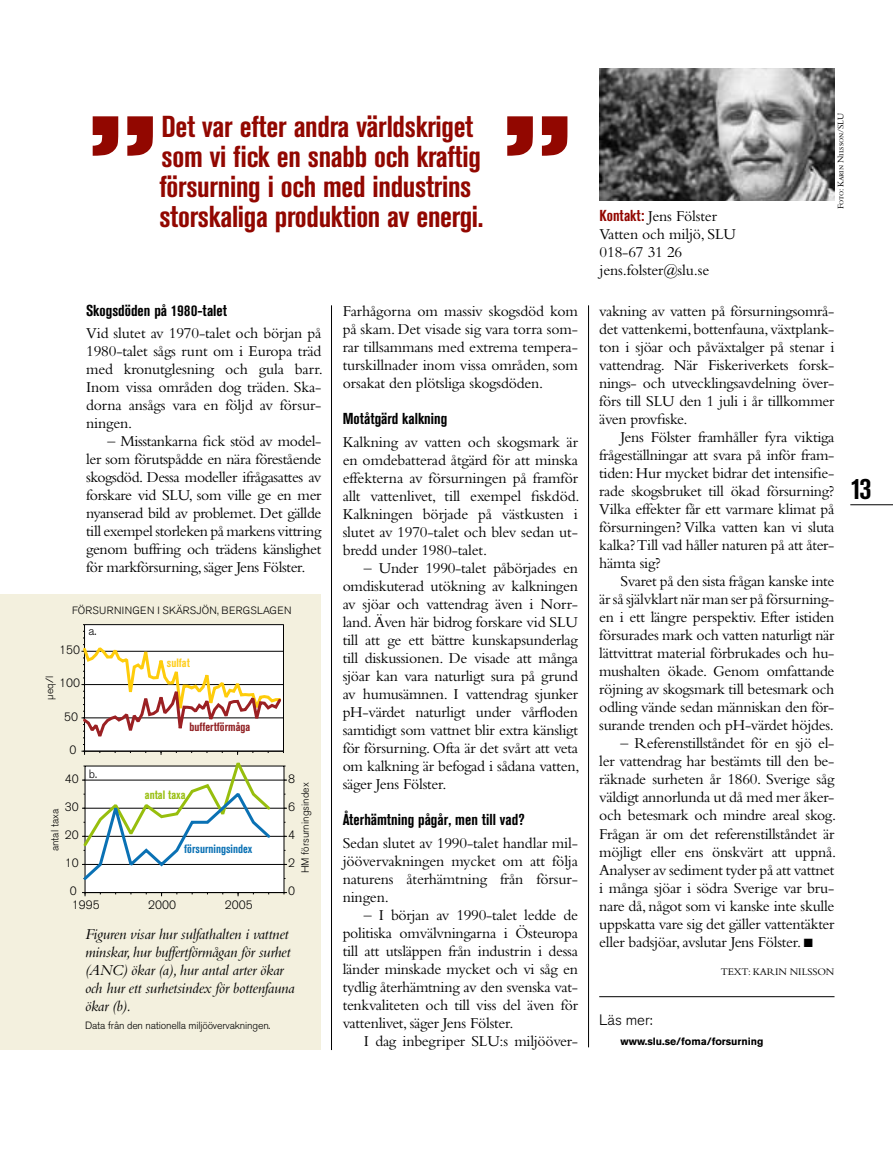
<style>
.page{position:relative;width:893px;height:1149px;background:#fff}
.page>*{position:absolute;margin:0;border:0;box-sizing:border-box;transform-origin:0 0}
.t1{font:800 105px "Rockwell";color:#920700}
.t2{font:700 condensed 30px/30px "Akzidenz Grotesk BE";letter-spacing:-.01em;color:#920700}
.t3{font:700 condensed 30px "Akzidenz Grotesk BE";color:#000}
.t4{font:15.75px/18px "Bembo";letter-spacing:-.015em;color:#000;text-align:justify}
.t5{font:italic 15.75px/18px "Bembo";letter-spacing:-.015em;color:#000}
.t6{font:700 condensed 15.75px "Akzidenz Grotesk BE";color:#000}
.t7{font:300 15px "Akzidenz Grotesk BE";color:#000}
.t8{font:300 12px "Akzidenz Grotesk BE";color:#000}
.t9{font:700 condensed 12px "Akzidenz Grotesk BE";color:#0a71b4}
.t10{font:700 condensed 12px "Akzidenz Grotesk BE";color:#901e21}
.t11{font:700 condensed 12px "Akzidenz Grotesk BE";color:#97be0d}
.t12{font:700 condensed 12px "Akzidenz Grotesk BE";color:#fecd1b}
.t13{font:300 10.5px "Akzidenz Grotesk BE";color:#000}
.t14{font:300 10.5px "Akzidenz Grotesk BE";letter-spacing:.02em;color:#000}
.t15{font:700 10.5px "Akzidenz Grotesk BE";letter-spacing:-.005em;color:#000}
.t16{font:10.5px "Bembo SC";letter-spacing:-.01em;color:#000}
.t17{font:9px "Bembo SC";letter-spacing:-.01em;color:#000}
.s1{font-family:"Akzidenz Grotesk BE";font-weight:700;font-stretch:condensed;color:#920700}
</style>
<div class="page">
<hr style="left:850px;top:504px;width:43px;height:1px;background:#000">
<img style="left:599px;top:68px;width:235px;height:132px">
<hr style="left:599px;top:995px;width:235px;height:1px;background:#000">
<hr style="left:588px;top:305px;width:1px;height:741px;background:#000">
<hr style="left:331px;top:305px;width:1px;height:744px;background:#000">
<div style="left:0;top:594px;width:320px;height:455px;background:#f3f0de"></div>
<div style="left:85px;top:766px;width:199px;height:126px;background:#fff"></div>
<hr style="left:85px;top:765px;width:1px;height:127px;background:#000">
<hr style="left:284px;top:765px;width:1px;height:127px;background:#000">
<hr style="left:85px;top:891px;width:199px;height:1px;background:#000">
<svg style="left:82px;top:891px;width:4px;height:5px"></svg>
<svg style="left:81px;top:624px;width:206px;height:258px"></svg>
<h2 class="t2" style="left:159px;top:112px;width:326px">Det var efter andra världskriget som vi fick en snabb och kraftig försurning i och med industrins storskaliga produktion av energi.</h2>
<h1 class="t1" style="left:85px;top:92px;width:77px">”</h1>
<h1 class="t1" style="left:500px;top:92px;width:77px">”</h1>
<p class="t6" style="left:86px;top:301px;width:142px">Skogsdöden på 1980-talet</p>
<p class="t4" style="left:86px;top:324px;width:238px">Vid slutet av 1970-talet och början på 1980-talet sågs runt om i Europa träd med kronutglesning och gula barr.<br>Inom vissa områden dog träden. Ska&shy;dorna ansågs vara en följd av försur&shy;ningen.</p>
<p class="t4" style="left:86px;top:432px;width:237px;text-indent:21px">– Misstankarna fick stöd av model&shy;ler som förutspådde en nära förestående skogsdöd. Dessa modeller ifrågasattes av forskare vid SLU, som ville ge en mer nyanserad bild av problemet. Det gällde till exempel storleken på markens vittring genom buffring och trädens känslighet för markförsurning, säger Jens Fölster.</p>
<p class="t14" style="left:72px;top:604px;width:221px">FÖRSURNINGEN I SKÄRSJÖN, BERGSLAGEN</p>
<p class="t8" style="left:88px;top:624px;width:10px">a.</p>
<p class="t8" style="left:59px;top:643px;width:22px">150</p>
<p class="t13" style="left:44px;top:699px;width:25px;rotate:-90deg">µeq/l</p>
<p class="t8" style="left:59px;top:676px;width:22px">100</p>
<p class="t8" style="left:64px;top:709px;width:15px">50</p>
<p class="t8" style="left:69px;top:742px;width:8px">0</p>
<p class="t8" style="left:65px;top:771px;width:15px">40</p>
<p class="t8" style="left:65px;top:799px;width:15px">30</p>
<p class="t13" style="left:49px;top:851px;width:44px;rotate:-90deg">antal taxa</p>
<p class="t8" style="left:65px;top:828px;width:15px">20</p>
<p class="t8" style="left:65px;top:856px;width:15px">10</p>
<p class="t8" style="left:70px;top:884px;width:8px">0</p>
<p class="t8" style="left:89px;top:767px;width:10px">b.</p>
<p class="t12" style="left:167px;top:655px;width:25px">sulfat</p>
<p class="t10" style="left:189px;top:719px;width:62px">buffertförmåga</p>
<p class="t11" style="left:145px;top:787px;width:42px">antal taxa</p>
<p class="t9" style="left:184px;top:841px;width:70px">försurningsindex</p>
<p class="t8" style="left:72px;top:897px;width:29px">1995</p>
<p class="t8" style="left:148px;top:897px;width:29px">2000</p>
<p class="t8" style="left:225px;top:897px;width:29px">2005</p>
<p class="t8" style="left:288px;top:771px;width:8px">8</p>
<p class="t13" style="left:299px;top:873px;width:92px;rotate:-90deg">HM försurningsindex</p>
<p class="t8" style="left:288px;top:799px;width:8px">6</p>
<p class="t8" style="left:288px;top:828px;width:8px">4</p>
<p class="t8" style="left:288px;top:856px;width:8px">2</p>
<p class="t8" style="left:288px;top:883px;width:8px">0</p>
<p class="t5" style="left:85px;top:924px;width:211px">Figuren visar hur sulfathalten i vattnet minskar, hur buffertförmågan för surhet (ANC) ökar (a), hur antal arter ökar och hur ett surhetsindex för bottenfauna ökar (b).</p>
<p class="t13" style="left:85px;top:1018px;width:187px">Data från den nationella miljöövervakningen.</p>
<p class="t4" style="left:343px;top:302px;width:237px">Farhågorna om massiv skogsdöd kom på skam. Det visade sig vara torra som&shy;rar tillsammans med extrema tempera&shy;turskillnader inom vissa områden, som orsakat den plötsliga skogsdöden.</p>
<p class="t6" style="left:343px;top:409px;width:106px">Motåtgärd kalkning</p>
<p class="t4" style="left:343px;top:432px;width:238px">Kalkning av vatten och skogsmark är en omdebatterad åtgärd för att minska effekterna av försurningen på framför allt vattenlivet, till exempel fiskdöd.<br>Kalkningen började på västkusten i slutet av 1970-talet och blev sedan ut&shy;bredd under 1980-talet.</p>
<p class="t4" style="left:343px;top:558px;width:238px;text-indent:21px">– Under 1990-talet påbörjades en omdiskuterad utökning av kalkningen av sjöar och vattendrag även i Norr&shy;land. Även här bidrog forskare vid SLU till att ge ett bättre kunskapsunderlag till diskussionen. De visade att många sjöar kan vara naturligt sura på grund av humusämnen. I vattendrag sjunker pH-värdet naturligt under vårfloden samtidigt som vattnet blir extra känsligt för försurning. Ofta är det svårt att veta om kalkning är befogad i sådana vatten, säger Jens Fölster.</p>
<p class="t6" style="left:343px;top:810px;width:184px">Återhämtning pågår, men till vad?</p>
<p class="t4" style="left:343px;top:833px;width:237px">Sedan slutet av 1990-talet handlar mil&shy;jöövervakningen mycket om att följa naturens återhämtning från försur&shy;ningen.</p>
<p class="t4" style="left:343px;top:905px;width:237px;text-indent:21px">– I början av 1990-talet ledde de politiska omvälvningarna i Östeuropa till att utsläppen från industrin i dessa länder minskade mycket och vi såg en tydlig återhämtning av den svenska vat&shy;tenkvaliteten och till viss del även för vattenlivet, säger Jens Fölster.</p>
<p class="t4" style="left:364px;top:1031px;width:215px">I dag inbegriper SLU:s miljööver-</p>
<p class="t4" style="left:600px;top:207px;width:138px;text-align:left"><span class="s1">Kontakt:</span> Jens Fölster<br>Vatten och miljö, SLU<br>018-67 31 26 jens.folster@slu.se</p>
<p class="t17" style="left:836px;top:209px;width:98px;rotate:-90deg">FOTO: KARIN NILSSON/SLU</p>
<p class="t4" style="left:599px;top:302px;width:237px">vakning av vatten på försurningsområ&shy;det vattenkemi, bottenfauna, växtplank&shy;ton i sjöar och påväxtalger på stenar i vattendrag. När Fiskeriverkets forsk&shy;nings- och utvecklingsavdelning över&shy;förs till SLU den 1 juli i år tillkommer även provfiske.</p>
<p class="t4" style="left:599px;top:428px;width:237px;text-indent:21px">Jens Fölster framhåller fyra viktiga frågeställningar att svara på inför fram&shy;tiden: Hur mycket bidrar det intensifie&shy;rade skogsbruket till ökad försurning?<br>Vilka effekter får ett varmare klimat på försurningen? Vilka vatten kan vi sluta kalka? Till vad håller naturen på att åter&shy;hämta sig?</p>
<p class="t4" style="left:599px;top:572px;width:237px;text-indent:21px">Svaret på den sista frågan kanske inte är så självklart när man ser på försurning&shy;en i ett längre perspektiv. Efter istiden försurades mark och vatten naturligt när lättvittrat material förbrukades och hu&shy;mushalten ökade. Genom omfattande röjning av skogsmark till betesmark och odling vände sedan människan den för&shy;surande trenden och pH-värdet höjdes.</p>
<p class="t4" style="left:599px;top:734px;width:238px;text-indent:21px">– Referenstillståndet för en sjö el&shy;ler vattendrag har bestämts till den be&shy;räknade surheten år 1860. Sverige såg väldigt annorlunda ut då med mer åker&shy;och betesmark och mindre areal skog.<br>Frågan är om det referenstillståndet är möjligt eller ens önskvärt att uppnå.<br>Analyser av sediment tyder på att vattnet i många sjöar i södra Sverige var bru&shy;nare då, något som vi kanske inte skulle uppskatta vare sig det gäller vattentäkter eller badsjöar, avslutar Jens Fölster. ■</p>
<p class="t16" style="left:721px;top:965px;width:115px">TEXT: KARIN NILSS ON</p>
<p class="t7" style="left:599px;top:1010px;width:55px">Läs mer:</p>
<p class="t15" style="left:620px;top:1034px;width:144px">www.slu.se/foma/forsurning</p>
<h2 class="t3" style="left:850px;top:471px;width:22px">13</h2>
</div>
